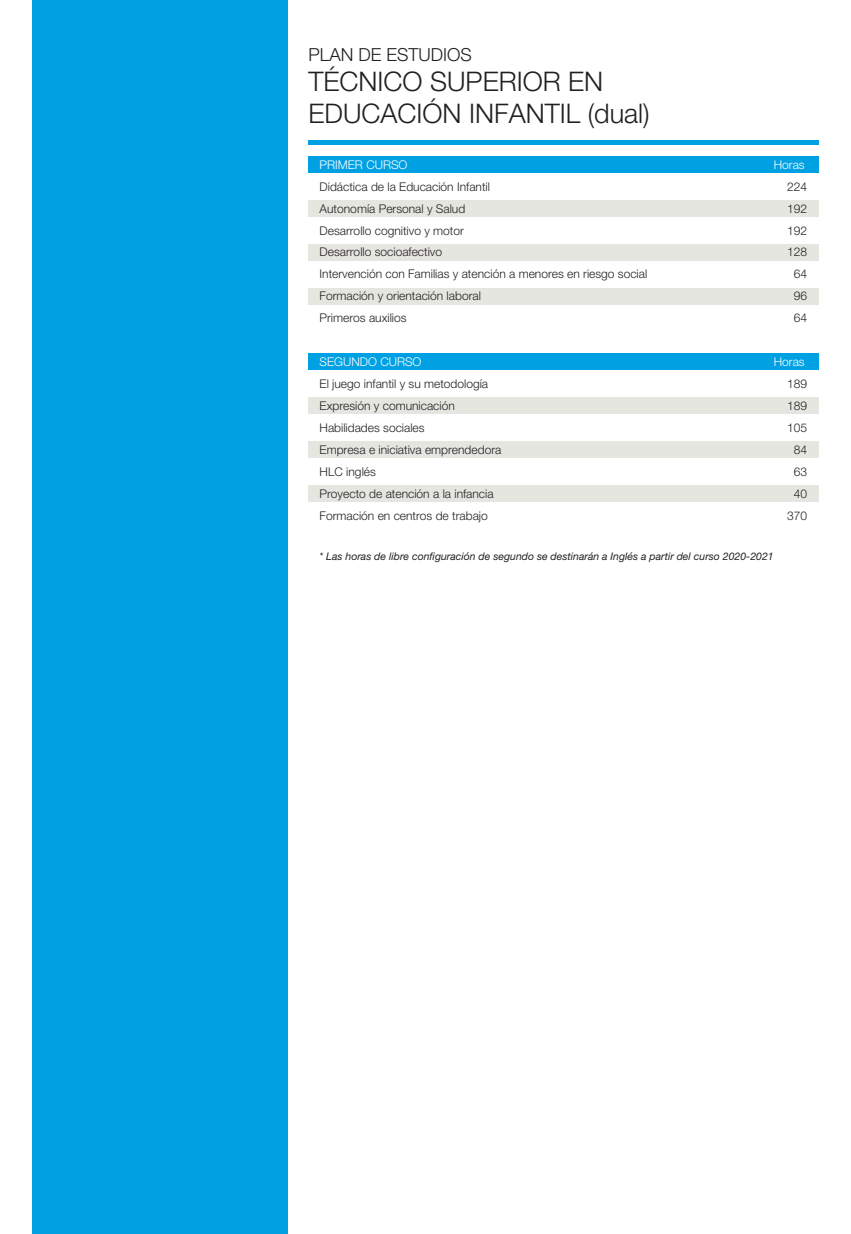
<style>
.page{position:relative;width:851px;height:1234px;background:#fff}
.page>*{position:absolute;margin:0;border:0;box-sizing:border-box;transform-origin:0 0}
.t1{font:300 27px/32.4px "Helvetica Neue LT Std";color:#231f20}
.t2{font:300 18px "Helvetica Neue LT Std";color:#231f20}
.t3{font:300 12px "Helvetica Neue LT Std";color:#231f20}
.t4{font:300 12px "Helvetica Neue LT Std";color:#fff}
.t5{font:italic 10.5px "Helvetica Neue LT Std";color:#231f20}
</style>
<div class="page">
<div style="left:32px;top:0;width:255px;height:1233px;background:#00a1e3"></div>
<div style="left:308px;top:156px;width:510px;height:17px;background:#00a1e3"></div>
<div style="left:308px;top:200px;width:510px;height:17px;background:#e6e6e1"></div>
<div style="left:308px;top:244px;width:510px;height:17px;background:#e6e6e1"></div>
<div style="left:308px;top:288px;width:510px;height:17px;background:#e6e6e1"></div>
<div style="left:308px;top:397px;width:510px;height:17px;background:#e6e6e1"></div>
<div style="left:308px;top:441px;width:510px;height:17px;background:#e6e6e1"></div>
<div style="left:308px;top:485px;width:510px;height:16px;background:#e6e6e1"></div>
<div style="left:308px;top:353px;width:510px;height:17px;background:#00a1e3"></div>
<div style="left:308px;top:140px;width:511px;height:5px;background:#00a1e3"></div>
<h2 class="t2" style="left:308px;top:44px;width:165px">PLAN DE ESTUDIOS</h2>
<h1 class="t1" style="left:308px;top:64px;width:343px">TÉCNICO SUPERIOR EN<br>EDUCACIÓN INFANTIL (dual)</h1>
<p class="t4" style="left:319px;top:157px;width:89px">PRIMER CURSO</p>
<p class="t4" style="left:773px;top:157px;width:32px">Horas</p>
<p class="t3" style="left:319px;top:179px;width:172px">Didáctica de la Educación Infantil</p>
<p class="t3" style="left:787px;top:179px;width:22px">224</p>
<p class="t3" style="left:319px;top:201px;width:147px">Autonomía Personal y Salud</p>
<p class="t3" style="left:787px;top:201px;width:22px">192</p>
<p class="t3" style="left:319px;top:223px;width:146px">Desarrollo cognitivo y motor</p>
<p class="t3" style="left:787px;top:223px;width:22px">192</p>
<p class="t3" style="left:319px;top:245px;width:124px">Desarrollo socioafectivo</p>
<p class="t3" style="left:787px;top:245px;width:22px">128</p>
<p class="t3" style="left:319px;top:267px;width:329px">Intervención con Familias y atención a menores en riesgo social</p>
<p class="t3" style="left:793px;top:267px;width:15px">64</p>
<p class="t3" style="left:319px;top:288px;width:163px">Formación y orientación laboral</p>
<p class="t3" style="left:793px;top:288px;width:15px">96</p>
<p class="t3" style="left:319px;top:310px;width:88px">Primeros auxilios</p>
<p class="t3" style="left:793px;top:310px;width:15px">64</p>
<p class="t4" style="left:319px;top:354px;width:103px">SEGUNDO CURSO</p>
<p class="t4" style="left:773px;top:354px;width:32px">Horas</p>
<p class="t3" style="left:319px;top:376px;width:170px">El juego infantil y su metodología</p>
<p class="t3" style="left:787px;top:376px;width:22px">189</p>
<p class="t3" style="left:319px;top:398px;width:137px">Expresión y comunicación</p>
<p class="t3" style="left:787px;top:398px;width:22px">189</p>
<p class="t3" style="left:319px;top:420px;width:106px">Habilidades sociales</p>
<p class="t3" style="left:787px;top:420px;width:22px">105</p>
<p class="t3" style="left:319px;top:442px;width:183px">Empresa e iniciativa emprendedora</p>
<p class="t3" style="left:793px;top:442px;width:15px">84</p>
<p class="t3" style="left:319px;top:464px;width:58px">HLC inglés</p>
<p class="t3" style="left:793px;top:464px;width:15px">63</p>
<p class="t3" style="left:319px;top:486px;width:175px">Proyecto de atención a la infancia</p>
<p class="t3" style="left:793px;top:486px;width:15px">40</p>
<p class="t3" style="left:319px;top:508px;width:170px">Formación en centros de trabajo</p>
<p class="t3" style="left:787px;top:508px;width:22px">370</p>
<p class="t5" style="left:319px;top:549px;width:455px">* Las horas de libre configuración de segundo se destinarán a Inglés a partir del curso 2020-2021</p>
</div>
